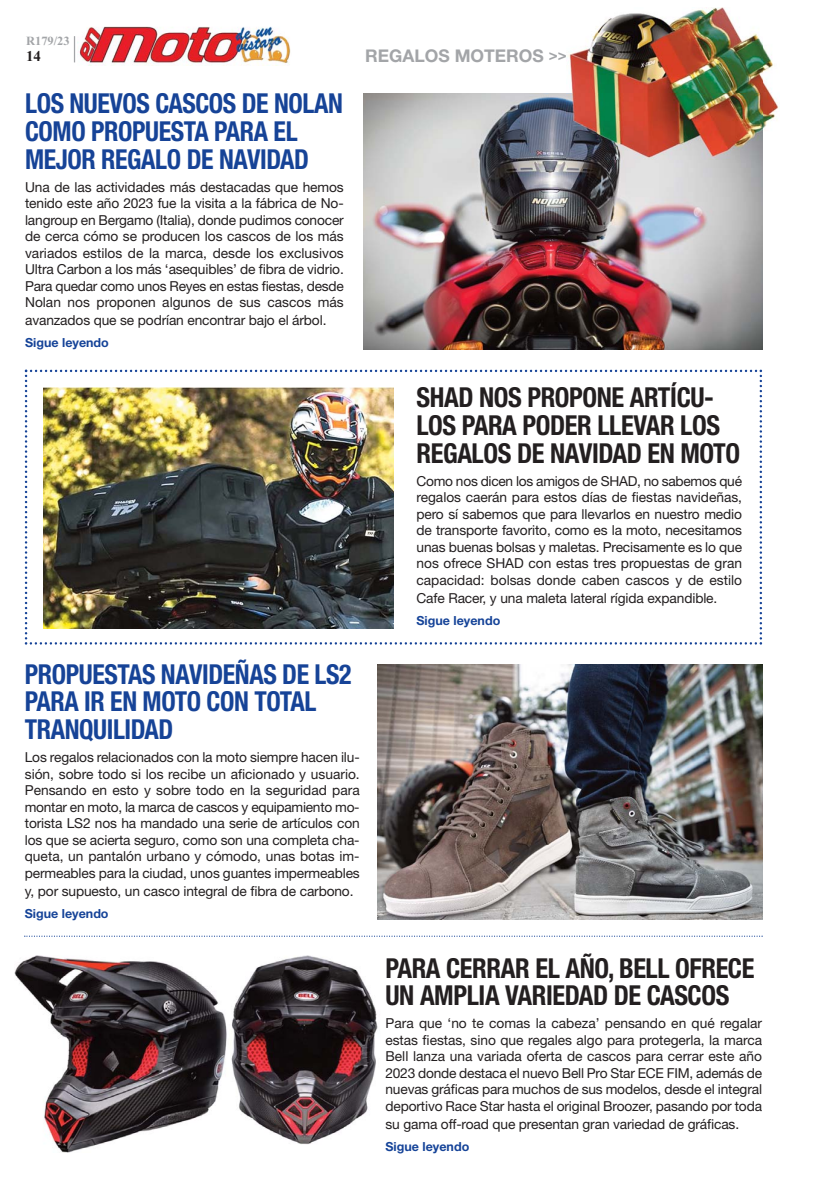
<style>
.page{position:relative;width:833px;height:1188px;background:#fff}
.page>*{position:absolute;margin:0;border:0;box-sizing:border-box;transform-origin:0 0}
.t1{font:700 condensed 27.5px/27.5px "Helvetica Neue LT Std";letter-spacing:-.015em;color:#164397;scale:.94 1}
.t2{font:700 condensed 27.5px/27.5px "Helvetica Neue LT Std";letter-spacing:-.015em;color:#231f20;scale:.96 1}
.t3{font:700 17.5px "Helvetica Neue LT Std";color:#a3a5a8}
.t4{font:700 15px "Times New Roman";color:#231f20}
.t5{font:13.75px/16.5px "Helvetica Neue LT Std";letter-spacing:-.01em;color:#231f20;text-align:justify}
.t6{font:700 12.5px "Helvetica Neue LT Std";color:#154398}
.t7{font:700 12.5px "Times New Roman";color:#a3a5a8}
.s1{font-size:15px}
</style>
<div class="page">
<svg style="left:74px;top:36px;width:1px;height:26px"></svg>
<img style="left:77px;top:26px;width:214px;height:39px">
<svg style="left:25px;top:369px;width:737px;height:275px"></svg>
<img style="left:364px;top:94px;width:398px;height:255px">
<img style="left:566px;top:8px;width:213px;height:151px">
<img style="left:44px;top:387px;width:349px;height:241px">
<img style="left:377px;top:664px;width:385px;height:255px">
<img style="left:15px;top:955px;width:363px;height:197px">
<svg style="left:24px;top:935px;width:738px;height:1px"></svg>
<p class="t7" style="left:26px;top:33px;width:45px">R179/23</p>
<p class="t4" style="left:26px;top:47px;width:16px">14</p>
<p class="t3" style="left:365px;top:49px;width:203px">REGALOS MOTEROS <span class="s1">&gt;&gt;</span></p>
<p class="t1" style="left:25px;top:90px;width:340px">LOS NUEVOS CASCOS DE NOLAN<br>COMO PROPUESTA PARA EL<br>MEJOR REGALO DE NAVIDAD</p>
<p class="t5" style="left:25px;top:180px;width:320px">Una de las actividades más destacadas que hemos tenido este año 2023 fue la visita a la fábrica de No&shy;langroup en Bergamo (Italia), donde pudimos conocer de cerca cómo se producen los cascos de los más variados estilos de la marca, desde los exclusivos Ultra Carbon a los más ‘asequibles’ de fibra de vidrio.<br>Para quedar como unos Reyes en estas fiestas, desde Nolan nos proponen algunos de sus cascos más</p>
<p class="t5" style="left:25px;top:313px;width:303px">avanzados que se podrían encontrar bajo el árbol.</p>
<p class="t6" style="left:25px;top:338px;width:85px">Sigue leyendo</p>
<p class="t1" style="left:25px;top:660px;width:349px">PROPUESTAS NAVIDEÑAS DE LS2<br>PARA IR EN MOTO CON TOTAL<br>TRANQUILIDAD</p>
<p class="t5" style="left:25px;top:750px;width:336px">Los regalos relacionados con la moto siempre hacen ilu&shy;sión, sobre todo si los recibe un aficionado y usuario.<br>Pensando en esto y sobre todo en la seguridad para montar en moto, la marca de cascos y equipamiento mo&shy;torista LS2 nos ha mandado una serie de artículos con los que se acierta seguro, como son una completa cha&shy;queta, un pantalón urbano y cómodo, unas botas im&shy;permeables para la ciudad, unos guantes impermeables</p>
<p class="t5" style="left:25px;top:883px;width:330px">y, por supuesto, un casco integral de fibra de carbono.</p>
<p class="t6" style="left:25px;top:908px;width:85px">Sigue leyendo</p>
<p class="t2" style="left:416px;top:384px;width:339px">SHAD NOS PROPONE ARTÍCU-<br>LOS PARA PODER LLEVAR LOS<br>REGALOS DE NAVIDAD EN MOTO</p>
<p class="t5" style="left:416px;top:474px;width:327px">Como nos dicen los amigos de SHAD, no sabemos qué regalos caerán para estos días de fiestas navideñas, pero sí sabemos que para llevarlos en nuestro medio de transporte favorito, como es la moto, necesitamos unas buenas bolsas y maletas. Precisamente es lo que nos ofrece SHAD con estas tres propuestas de gran capacidad: bolsas donde caben cascos y de estilo</p>
<p class="t5" style="left:416px;top:591px;width:302px">Cafe Racer, y una maleta lateral rígida expandible.</p>
<p class="t6" style="left:416px;top:615px;width:85px">Sigue leyendo</p>
<p class="t2" style="left:385px;top:954px;width:386px">PARA CERRAR EL AÑO, BELL OFRECE<br>UN AMPLIA VARIEDAD DE CASCOS</p>
<p class="t5" style="left:385px;top:1016px;width:378px">Para que ‘no te comas la cabeza’ pensando en qué regalar estas fiestas, sino que regales algo para protegerla, la marca Bell lanza una variada oferta de cascos para cerrar este año 2023 donde destaca el nuevo Bell Pro Star ECE FIM, además de nuevas gráficas para muchos de sus modelos, desde el integral deportivo Race Star hasta el original Broozer, pasando por toda</p>
<p class="t5" style="left:385px;top:1116px;width:355px">su gama off-road que presentan gran variedad de gráficas.</p>
<p class="t6" style="left:385px;top:1141px;width:85px">Sigue leyendo</p>
</div>
